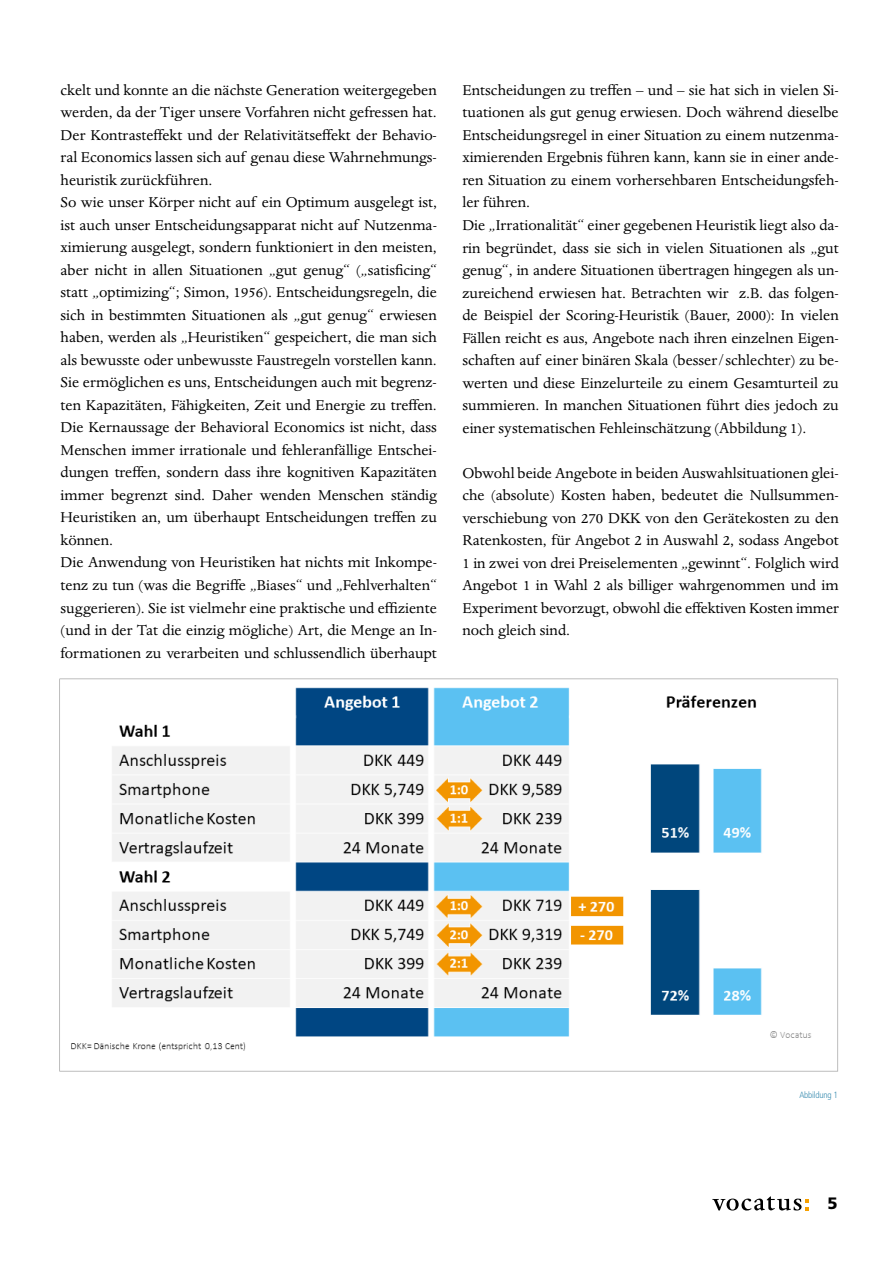
<style>
.page{position:relative;width:893px;height:1263px;background:#fff}
.page>*{position:absolute;margin:0;border:0;box-sizing:border-box;transform-origin:0 0}
.t1{font:16.5px/22.5px "Dante MT Std";color:#000}
.t2{font:900 16.5px "Frutiger LT Std";color:#000}
.t3{font:300 condensed 9px "Frutiger LT Std";letter-spacing:-.02em;color:#398cb0}
</style>
<div class="page">
<svg style="left:712px;top:1196px;width:97px;height:14px"></svg>
<img style="left:59px;top:678px;width:779px;height:394px">
<p class="t1" style="left:61px;top:79px;width:378px">ckelt und konnte an die nächste Generation weitergegeben werden, da der Tiger unsere Vorfahren nicht gefressen hat.<br>Der Kontrasteffekt und der Relativitätseffekt der Behavio&shy;ral Economics lassen sich auf genau diese Wahrnehmungs&shy;heuristik zurückführen.<br>So wie unser Körper nicht auf ein Optimum ausgelegt ist, ist auch unser Entscheidungsapparat nicht auf Nutzenma&shy;ximierung ausgelegt, sondern funktioniert in den meisten, aber nicht in allen Situationen „gut genug“ („satisficing“ statt „optimizing“; Simon, 1956). Entscheidungsregeln, die sich in bestimmten Situationen als „gut genug“ erwiesen haben, werden als „Heuristiken“ gespeichert, die man sich als bewusste oder unbewusste Faustregeln vorstellen kann.<br>Sie ermöglichen es uns, Entscheidungen auch mit begrenz&shy;ten Kapazitäten, Fähigkeiten, Zeit und Energie zu treffen.<br>Die Kernaussage der Behavioral Economics ist nicht, dass Menschen immer irrationale und fehleranfällige Entschei&shy;dungen treffen, sondern dass ihre kognitiven Kapazitäten immer begrenzt sind. Daher wenden Menschen ständig Heuristiken an, um überhaupt Entscheidungen treffen zu können.<br>Die Anwendung von Heuristiken hat nichts mit Inkompe&shy;tenz zu tun (was die Begriffe „Biases“ und „Fehlverhalten“ suggerieren). Sie ist vielmehr eine praktische und effiziente (und in der Tat die einzig mögliche) Art, die Menge an In&shy;formationen zu verarbeiten und schlussendlich überhaupt</p>
<p class="t1" style="left:462px;top:79px;width:378px">Entscheidungen zu treffen – und – sie hat sich in vielen Si&shy;tuationen als gut genug erwiesen. Doch während dieselbe Entscheidungsregel in einer Situation zu einem nutzenma&shy;ximierenden Ergebnis führen kann, kann sie in einer ande&shy;ren Situation zu einem vorhersehbaren Entscheidungsfeh&shy;ler führen.<br>Die „Irrationalität“ einer gegebenen Heuristik liegt also da&shy;rin begründet, dass sie sich in vielen Situationen als „gut genug“, in andere Situationen übertragen hingegen als un&shy;zureichend erwiesen hat. Betrachten wir z.B. das folgen&shy;de Beispiel der Scoring-Heuristik (Bauer, 2000): In vielen Fällen reicht es aus, Angebote nach ihren einzelnen Eigen&shy;schaften auf einer binären Skala (besser/schlechter) zu be&shy;werten und diese Einzelurteile zu einem Gesamturteil zu summieren. In manchen Situationen führt dies jedoch zu einer systematischen Fehleinschätzung (Abbildung 1).</p>
<p class="t1" style="left:462px;top:461px;width:378px;text-align:justify">Obwohl beide Angebote in beiden Auswahlsituationen glei&shy;che (absolute) Kosten haben, bedeutet die Nullsummen&shy;verschiebung von 270 DKK von den Gerätekosten zu den Ratenkosten, für Angebot 2 in Auswahl 2, sodass Angebot 1 in zwei von drei Preiselementen „gewinnt“. Folglich wird Angebot 1 in Wahl 2 als billiger wahrgenommen und im Experiment bevorzugt, obwohl die effektiven Kosten immer noch gleich sind.</p>
<p class="t3" style="left:799px;top:1089px;width:40px">Abbildung 1</p>
<p class="t2" style="left:827px;top:1193px;width:12px">5</p>
</div>
